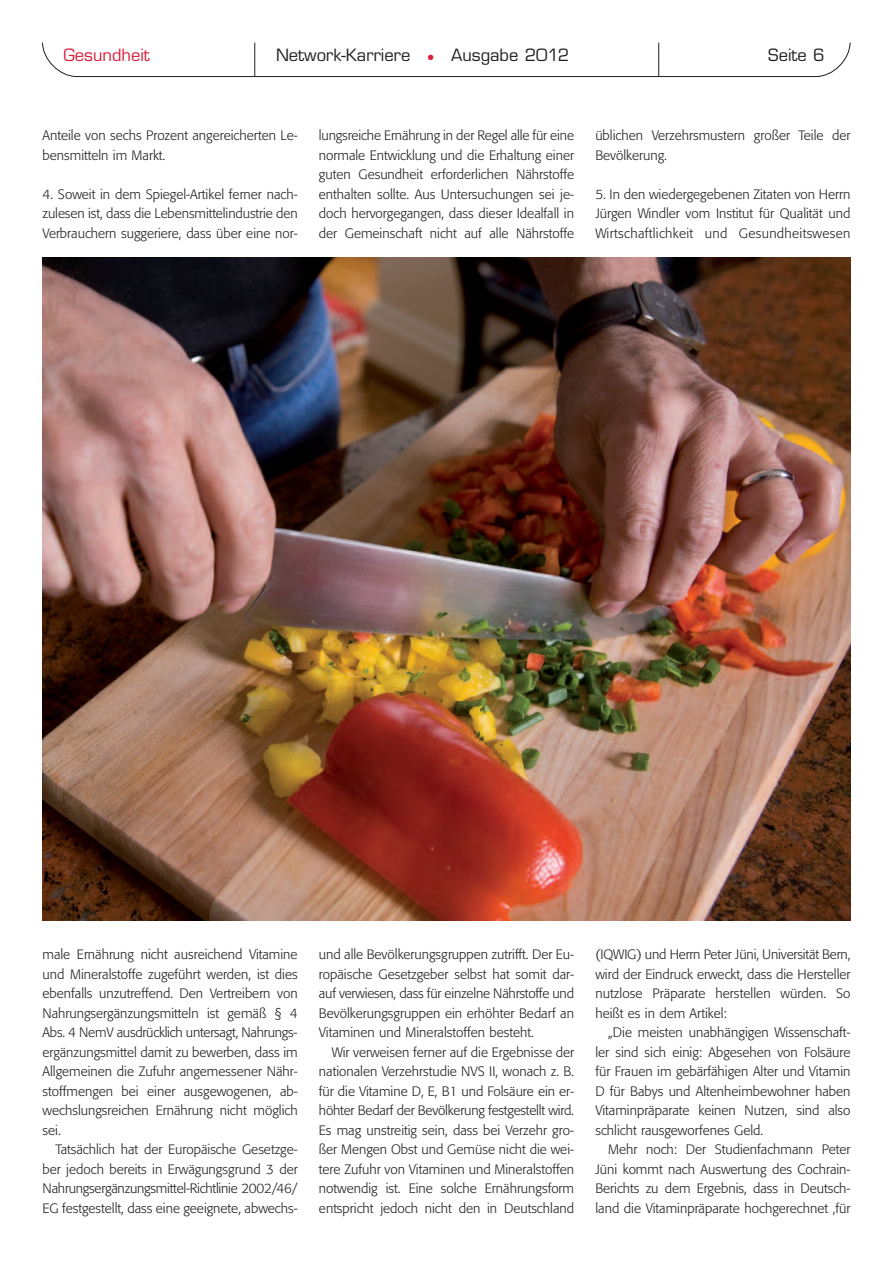
<style>
.page{position:relative;width:893px;height:1263px;background:#fff}
.page>*{position:absolute;margin:0;border:0;box-sizing:border-box;transform-origin:0 0}
.t1{font:16.5px "Eurostile";color:#231f20}
.t2{font:16.5px "Eurostile";color:#db1e3d}
.t3{font:300 13.5px/19.5px "Formata";color:#231f20;text-align:justify}
.s1{color:#db1e3d}
</style>
<div class="page">
<img style="left:43px;top:257px;width:807px;height:663px">
<svg style="left:42px;top:42px;width:809px;height:35px"></svg>
<p class="t2" style="left:63px;top:49px;width:88px">Gesundheit</p>
<p class="t1" style="left:276px;top:49px;width:295px">Network-Karriere <span class="s1">●</span> Ausgabe 2012</p>
<p class="t1" style="left:768px;top:49px;width:58px">Seite 6</p>
<p class="t3" style="left:43px;top:127px;width:257px">Anteile von sechs Prozent angereicherten Le&shy;bensmitteln im Markt.</p>
<p class="t3" style="left:43px;top:185px;width:257px">4. Soweit in dem Spiegel-Artikel ferner nach&shy;zulesen ist, dass die Lebensmittelindustrie den Verbrauchern suggeriere, dass über eine nor-</p>
<p class="t3" style="left:319px;top:127px;width:257px">lungsreiche Ernährung in der Regel alle für eine normale Entwicklung und die Erhaltung einer guten Gesundheit erforderlichen Nährstoffe enthalten sollte. Aus Untersuchungen sei je&shy;doch hervorgegangen, dass dieser Idealfall in der Gemeinschaft nicht auf alle Nährstoffe</p>
<p class="t3" style="left:595px;top:127px;width:257px">üblichen Verzehrsmustern großer Teile der<br>Bevölkerung.</p>
<p class="t3" style="left:595px;top:185px;width:257px">5. In den wiedergegebenen Zitaten von Herrn Jürgen Windler vom Institut für Qualität und Wirtschaftlichkeit und Gesundheitswesen</p>
<p class="t3" style="left:43px;top:946px;width:257px">male Ernährung nicht ausreichend Vitamine und Mineralstoffe zugeführt werden, ist dies ebenfalls unzutreffend. Den Vertreibern von Nahrungsergänzungsmitteln ist gemäß § 4<br>Abs. 4 NemV ausdrücklich untersagt, Nahrungs&shy;ergänzungsmittel damit zu bewerben, dass im Allgemeinen die Zufuhr angemessener Nähr&shy;stoffmengen bei einer ausgewogenen, ab&shy;wechslungsreichen Ernährung nicht möglich sei.</p>
<p class="t3" style="left:43px;top:1141px;width:257px;text-indent:13px">Tatsächlich hat der Europäische Gesetzge&shy;ber jedoch bereits in Erwägungsgrund 3 der Nahrungsergänzungsmittel-Richtlinie 2002/46/ EG festgestellt, dass eine geeignete, abwechs-</p>
<p class="t3" style="left:319px;top:946px;width:257px">und alle Bevölkerungsgruppen zutrifft. Der Eu&shy;ropäische Gesetzgeber selbst hat somit dar&shy;auf verwiesen, dass für einzelne Nährstoffe und Bevölkerungsgruppen ein erhöhter Bedarf an Vitaminen und Mineralstoffen besteht.</p>
<p class="t3" style="left:319px;top:1043px;width:257px;text-indent:13px">Wir verweisen ferner auf die Ergebnisse der nationalen Verzehrstudie NVS II, wonach z. B. für die Vitamine D, E, B1 und Folsäure ein er&shy;höhter Bedarf der Bevölkerung festgestellt wird.<br>Es mag unstreitig sein, dass bei Verzehr gro&shy;ßer Mengen Obst und Gemüse nicht die wei&shy;tere Zufuhr von Vitaminen und Mineralstoffen notwendig ist. Eine solche Ernährungsform entspricht jedoch nicht den in Deutschland</p>
<p class="t3" style="left:595px;top:946px;width:257px">(IQWIG) und Herrn Peter Jüni, Universität Bern, wird der Eindruck erweckt, dass die Hersteller nutzlose Präparate herstellen würden. So heißt es in dem Artikel:</p>
<p class="t3" style="left:595px;top:1024px;width:257px;text-indent:13px">„Die meisten unabhängigen Wissenschaft&shy;ler sind sich einig: Abgesehen von Folsäure für Frauen im gebärfähigen Alter und Vitamin D für Babys und Altenheimbewohner haben Vitaminpräparate keinen Nutzen, sind also schlicht rausgeworfenes Geld.</p>
<p class="t3" style="left:595px;top:1141px;width:257px;text-indent:13px">Mehr noch: Der Studienfachmann Peter Jüni kommt nach Auswertung des Cochrain-Berichts zu dem Ergebnis, dass in Deutsch&shy;land die Vitaminpräparate hochgerechnet ,für</p>
</div>
